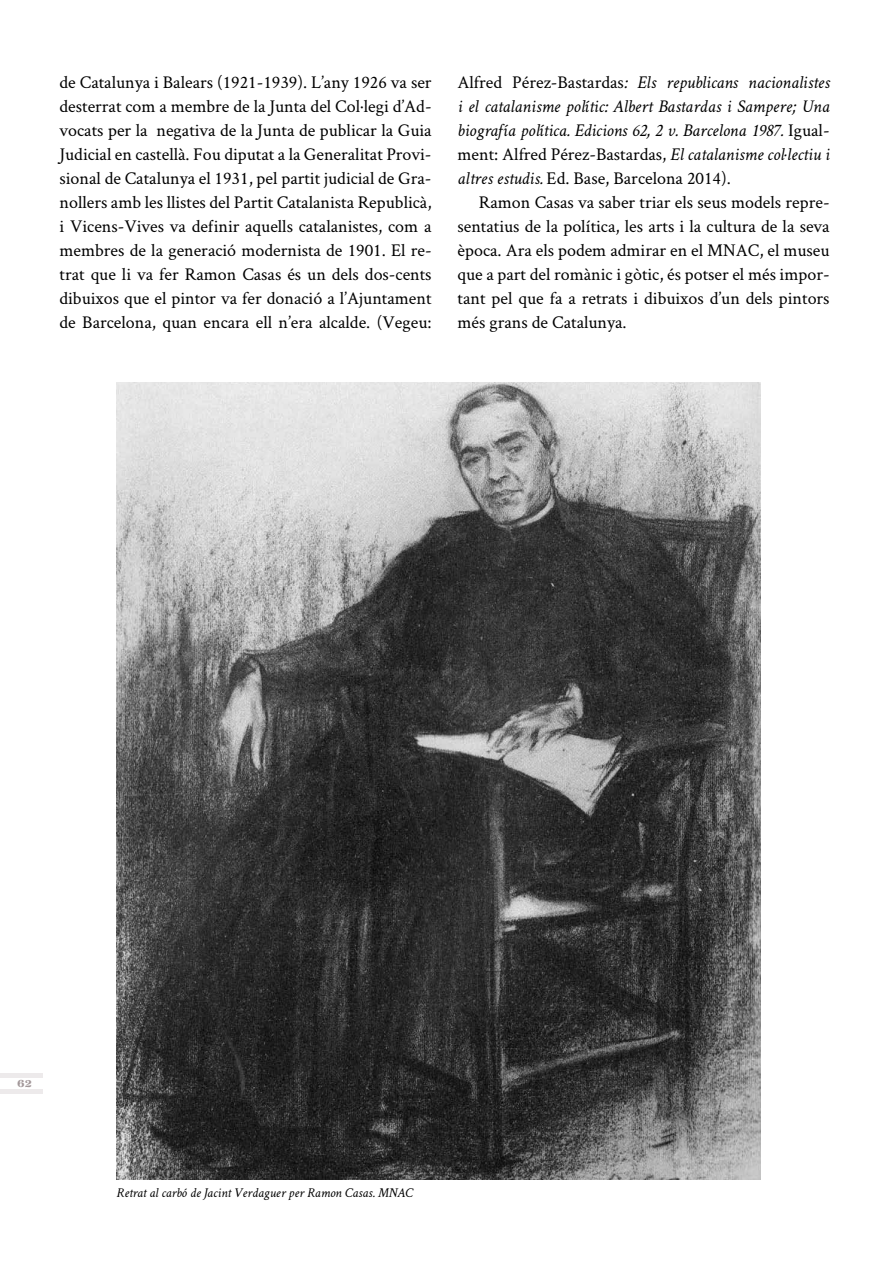
<style>
.page{position:relative;width:893px;height:1263px;background:#fff}
.page>*{position:absolute;margin:0;border:0;box-sizing:border-box;transform-origin:0 0}
.t1{font:18px/24px "Crimson";color:#000;text-align:justify}
.t2{font:italic 18px/24px "Crimson";color:#000;text-align:justify}
.t3{font:italic 13.5px "Crimson";color:#000}
.t4{font:10.5px "Titania";color:#a3989a}
.s1{font-style:normal}
</style>
<div class="page">
<hr style="left:0;top:1073px;width:43px;height:4px;background:#edeaeb">
<hr style="left:0;top:1089px;width:43px;height:4px;background:#edeaeb">
<img style="left:117px;top:382px;width:644px;height:797px">
<p class="t1" style="left:60px;top:69px;width:374px">de Catalunya i Balears (1921-1939). L’any 1926 va ser desterrat com a membre de la Junta del Col·legi d’Ad&shy;vocats per la negativa de la Junta de publicar la Guia Judicial en castellà. Fou diputat a la Generalitat Provi&shy;sional de Catalunya el 1931, pel partit judicial de Gra&shy;nollers amb les llistes del Partit Catalanista Republicà, i Vicens-Vives va definir aquells catalanistes, com a membres de la generació modernista de 1901. El re&shy;trat que li va fer Ramon Casas és un dels dos-cents dibuixos que el pintor va fer donació a l’Ajuntament de Barcelona, quan encara ell n’era alcalde. (Vegeu:</p>
<p class="t2" style="left:458px;top:70px;width:374px"><span class="s1">Alfred Pérez-Bastardas</span>: Els republicans nacionalistes i el catalanisme polític: Albert Bastardas i Sampere; Una biografía política. Edicions 62, 2 v. Barcelona 1987. <span class="s1">Igual&shy;ment: Alfred Pérez-Bastardas,</span> El catalanisme col·lectiu i altres estudis. <span class="s1">Ed. Base, Barcelona 2014).</span></p>
<p class="t1" style="left:458px;top:189px;width:374px;text-indent:21px">Ramon Casas va saber triar els seus models repre&shy;sentatius de la política, les arts i la cultura de la seva època. Ara els podem admirar en el MNAC, el museu que a part del romànic i gòtic, és potser el més impor&shy;tant pel que fa a retrats i dibuixos d’un dels pintors més grans de Catalunya.</p>
<p class="t4" style="left:17px;top:1077px;width:17px">62</p>
<p class="t3" style="left:117px;top:1185px;width:298px">Retrat al carbó de Jacint Verdaguer per Ramon Casas. MNAC</p>
</div>
